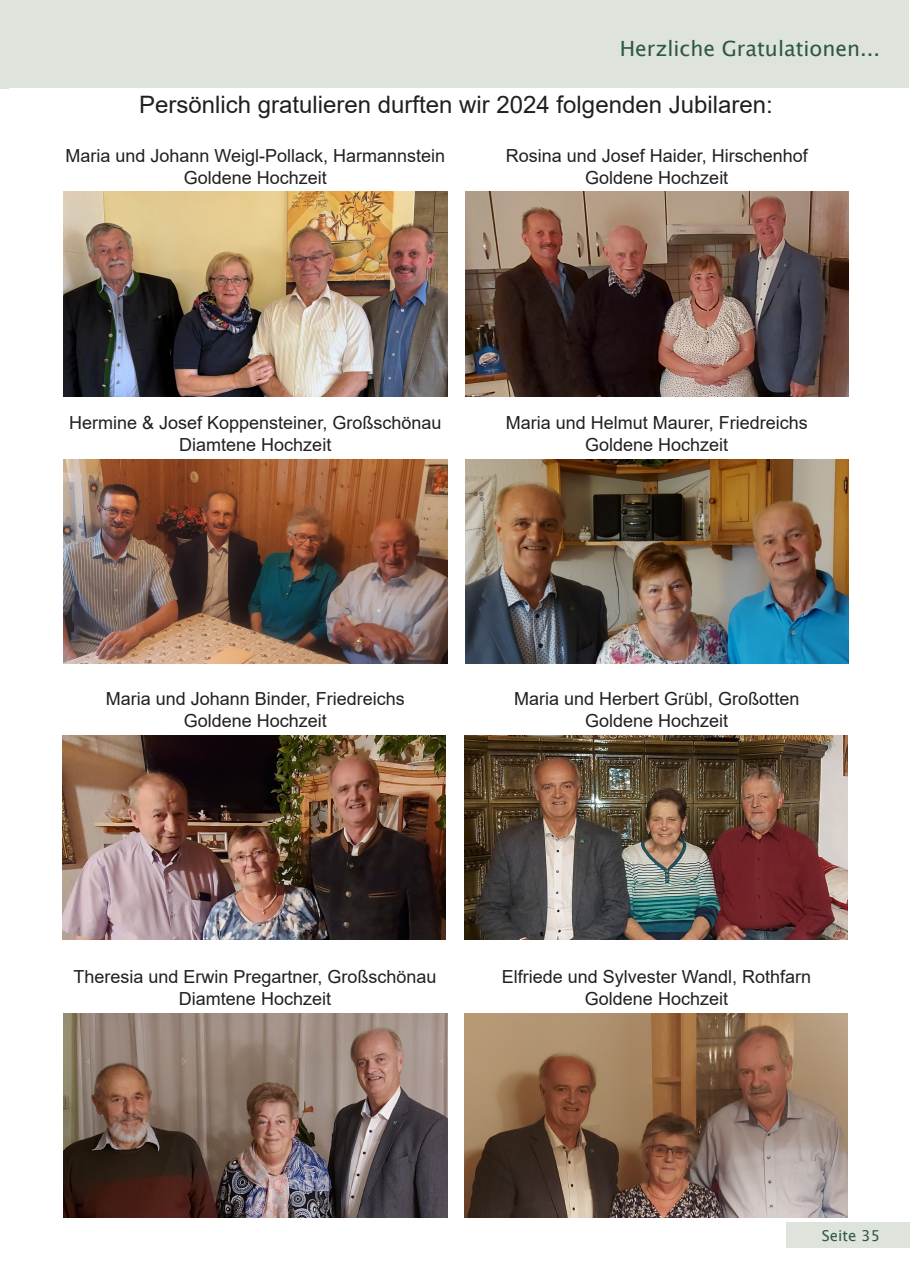
<style>
.page{position:relative;width:910px;height:1280px;background:#fff}
.page>*{position:absolute;margin:0;border:0;box-sizing:border-box;transform-origin:0 0}
.t1{font:24px "Arial";color:#231f20}
.t2{font:21px "Lucida Sans Unicode";color:#2e5747}
.t3{font:18px/21.6px "Arial";color:#231f20;text-align:center}
.t4{font:15px "Lucida Sans Unicode";color:#2e5747}
</style>
<div class="page">
<div style="left:786px;top:1222px;width:124px;height:26px;background:#dee3db"></div>
<div style="left:0;top:1px;width:9px;height:88px;background:#dee3db"></div>
<div style="left:9px;top:1px;width:900px;height:87px;background:#dee3db"></div>
<img style="left:64px;top:192px;width:383px;height:204px">
<img style="left:465px;top:192px;width:383px;height:204px">
<img style="left:64px;top:459px;width:383px;height:204px">
<img style="left:465px;top:459px;width:383px;height:204px">
<img style="left:63px;top:735px;width:383px;height:204px">
<img style="left:464px;top:1013px;width:383px;height:204px">
<img style="left:464px;top:735px;width:383px;height:204px">
<img style="left:64px;top:1013px;width:383px;height:204px">
<p class="t2" style="left:620px;top:32px;width:262px">Herzliche Gratulationen...</p>
<h1 class="t1" style="left:139px;top:88px;width:635px">Persönlich gratulieren durften wir 2024 folgenden Jubilaren:</h1>
<p class="t3" style="left:65px;top:145px;width:381px">Maria und Johann Weigl-Pollack, Harmannstein<br>Goldene Hochzeit</p>
<p class="t3" style="left:506px;top:145px;width:304px">Rosina und Josef Haider, Hirschenhof<br>Goldene Hochzeit</p>
<p class="t3" style="left:69px;top:412px;width:374px">Hermine &amp; Josef Koppensteiner, Großschönau<br>Diamtene Hochzeit</p>
<p class="t3" style="left:506px;top:412px;width:304px">Maria und Helmut Maurer, Friedreichs<br>Goldene Hochzeit</p>
<p class="t3" style="left:106px;top:688px;width:301px">Maria und Johann Binder, Friedreichs<br>Goldene Hochzeit</p>
<p class="t3" style="left:514px;top:688px;width:287px">Maria und Herbert Grübl, Großotten<br>Goldene Hochzeit</p>
<p class="t3" style="left:73px;top:966px;width:365px">Theresia und Erwin Pregartner, Großschönau<br>Diamtene Hochzeit</p>
<p class="t3" style="left:502px;top:966px;width:311px">Elfriede und Sylvester Wandl, Rothfarn<br>Goldene Hochzeit</p>
<p class="t4" style="left:822px;top:1224px;width:60px">Seite 35</p>
</div>
